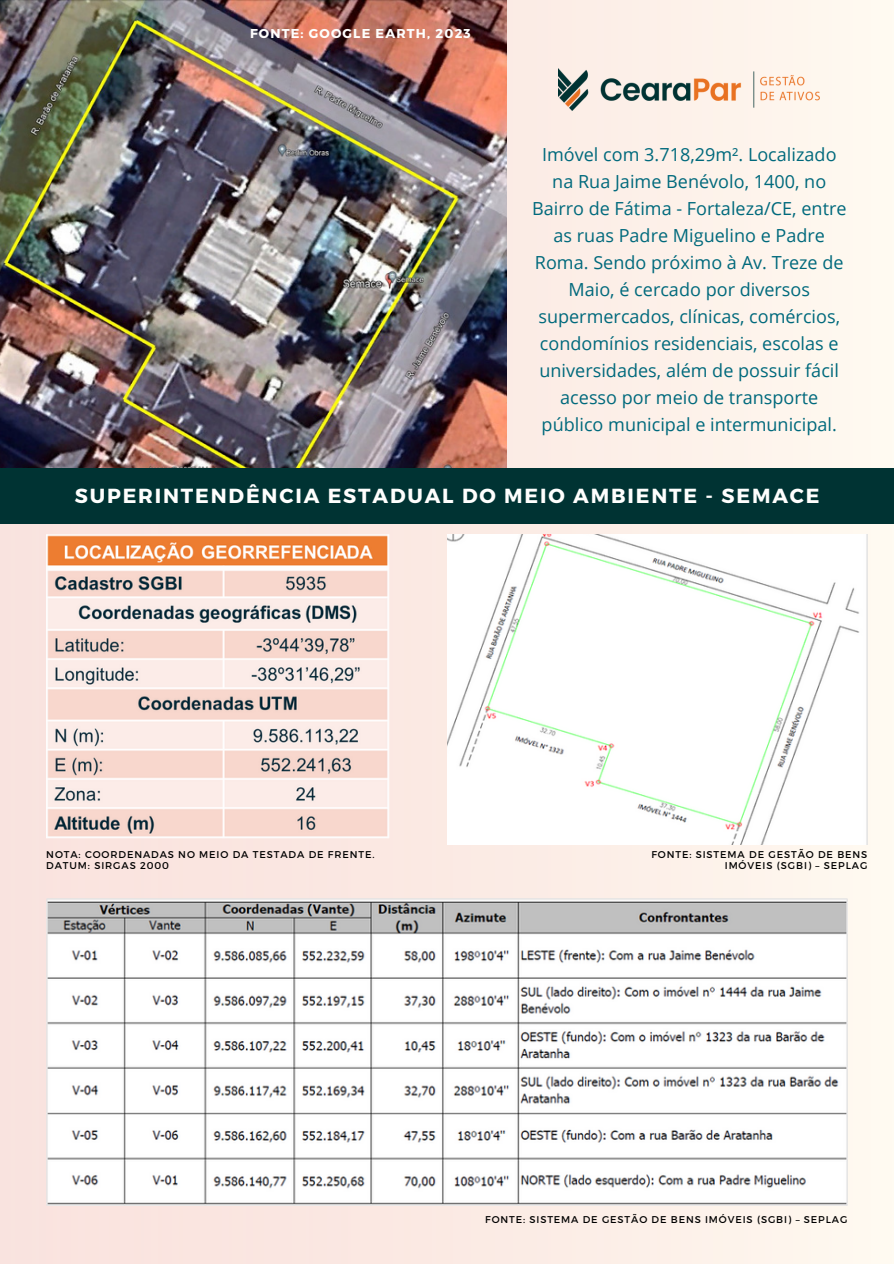
<style>
.page{position:relative;width:894px;height:1264px;background:#fff}
.page>*{position:absolute;margin:0;border:0;box-sizing:border-box;transform-origin:0 0}
.t1{font:700 20.4px "Montserrat";letter-spacing:.09em;color:#fefefd}
.t2{font:18px/27px "Open Sans";color:#00697c;text-align:center}
.t3{font:700 12.9px "Montserrat";letter-spacing:.09em;color:#fefefd}
.t4{font:9.9px/10.6px "Montserrat";letter-spacing:.09em;color:#000}
</style>
<div class="page">
<div style="left:0;top:0;width:893px;height:1263px;background:#fcefe8"></div>
<img style="left:0;top:0;width:506px;height:468px">
<div style="left:0;top:468px;width:893px;height:56px;background:#033"></div>
<img style="left:447px;top:534px;width:420px;height:310px">
<img style="left:46px;top:898px;width:801px;height:306px">
<img style="left:46px;top:534px;width:343px;height:310px">
<img style="left:558px;top:69px;width:261px;height:41px">
<p class="t3" style="left:250px;top:25px;width:222px">FONTE: GOOGLE EARTH, 2023</p>
<p class="t2" style="left:532px;top:140px;width:316px">Imóvel com 3.718,29m². Localizado na Rua Jaime Benévolo, 1400, no Bairro de Fátima - Fortaleza/CE, entre as ruas Padre Miguelino e Padre Roma. Sendo próximo à Av. Treze de Maio, é cercado por diversos supermercados, clínicas, comércios, condomínios residenciais, escolas e universidades, além de possuir fácil acesso por meio de transporte público municipal e intermunicipal.</p>
<p class="t1" style="left:75px;top:483px;width:746px">SUPERINTENDÊNCIA ESTADUAL DO MEIO AMBIENTE - SEMACE</p>
<p class="t4" style="left:46px;top:849px;width:330px">NOTA: COORDENADAS NO MEIO DA TESTADA DE FRENTE.<br>DATUM: SIRGAS 2000</p>
<p class="t4" style="left:651px;top:849px;width:217px;text-align:right">FONTE: SISTEMA DE GESTÃO DE BENS<br>IMÓVEIS (SGBI) – SEPLAG</p>
<p class="t4" style="left:485px;top:1213px;width:363px">FONTE: SISTEMA DE GESTÃO DE BENS IMÓVEIS (SGBI) – SEPLAG</p>
</div>
